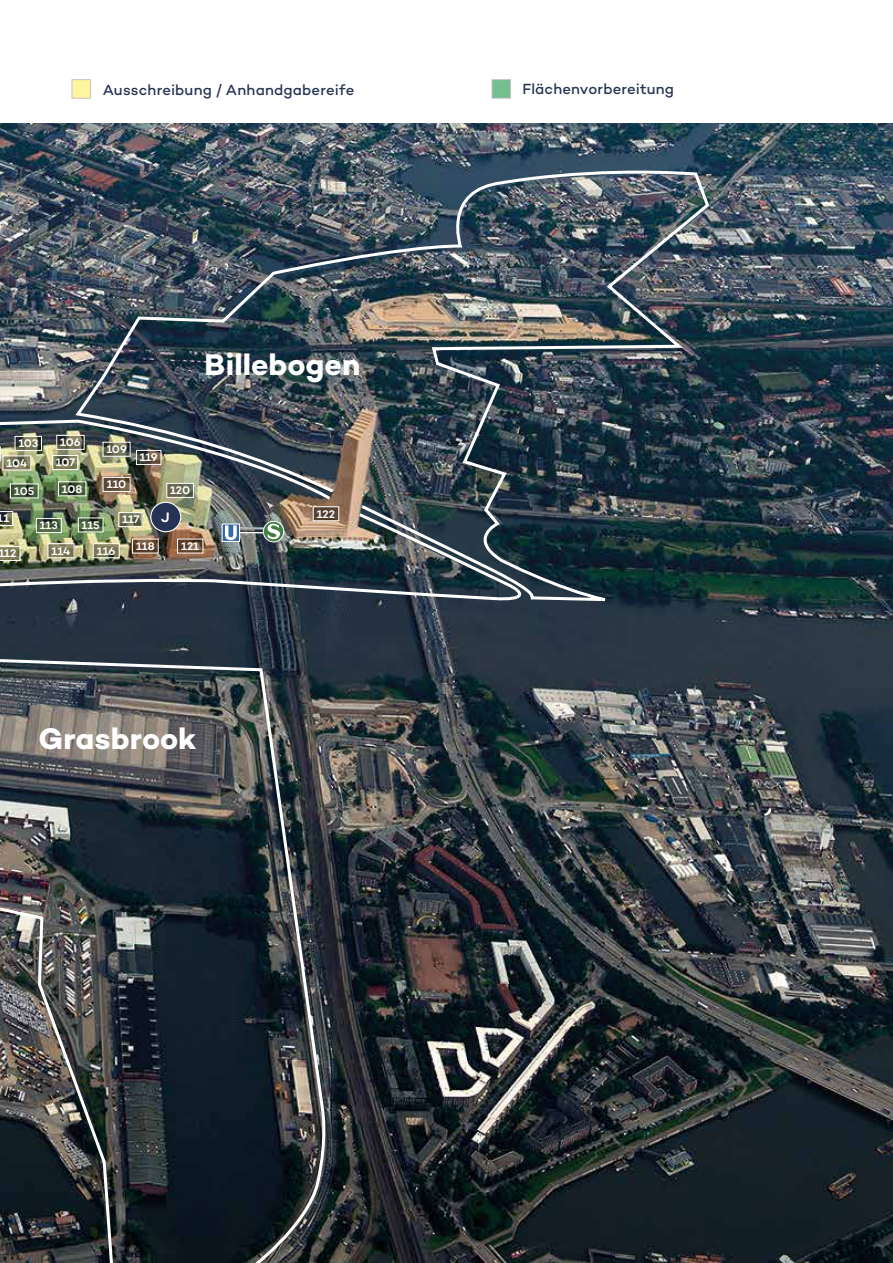
<style>
.page{position:relative;width:893px;height:1263px;background:#fff}
.page>*{position:absolute;margin:0;border:0;box-sizing:border-box;transform-origin:0 0}
.t1{font:700 30.3px "Campton";color:#fff}
.t2{font:500 15px "Campton";letter-spacing:.01em;color:#253455}
.t3{font:600 11.25px "Campton";color:#fff}
</style>
<div class="page">
<svg style="left:71px;top:79px;width:20px;height:20px"></svg>
<svg style="left:491px;top:79px;width:20px;height:20px"></svg>
<img style="left:0;top:124px;width:893px;height:1139px">
<svg style="left:763px;top:806px;width:10px;height:13px"></svg>
<img style="left:73px;top:167px;width:638px;height:436px">
<img style="left:0;top:741px;width:331px;height:522px">
<img style="left:0;top:363px;width:334px;height:139px">
<img style="left:0;top:511px;width:528px;height:230px">
<svg style="left:161px;top:512px;width:8px;height:10px"></svg>
<h2 class="t2" style="left:103px;top:80px;width:253px">Ausschreibung / Anhandgabereife</h2>
<h2 class="t2" style="left:522px;top:79px;width:153px">Flächenvorbereitung</h2>
<h1 class="t1" style="left:205px;top:345px;width:157px">Billebogen</h1>
<p class="t3" style="left:18px;top:436px;width:21px">103</p>
<p class="t3" style="left:60px;top:435px;width:22px">106</p>
<p class="t3" style="left:7px;top:456px;width:22px">104</p>
<p class="t3" style="left:14px;top:484px;width:22px">105</p>
<p class="t3" style="left:56px;top:455px;width:21px">107</p>
<p class="t3" style="left:62px;top:482px;width:22px">108</p>
<p class="t3" style="left:106px;top:442px;width:22px">109</p>
<p class="t3" style="left:107px;top:477px;width:21px">110</p>
<p class="t3" style="left:140px;top:450px;width:19px">119</p>
<p class="t3" style="left:-2px;top:511px;width:13px">11</p>
<p class="t3" style="left:-2px;top:546px;width:19px">112</p>
<p class="t3" style="left:52px;top:543px;width:20px">114</p>
<p class="t3" style="left:122px;top:512px;width:19px">117</p>
<p class="t3" style="left:40px;top:518px;width:20px">113</p>
<p class="t3" style="left:82px;top:518px;width:20px">115</p>
<p class="t3" style="left:97px;top:543px;width:20px">116</p>
<p class="t3" style="left:136px;top:539px;width:20px">118</p>
<p class="t3" style="left:170px;top:483px;width:22px">120</p>
<p class="t3" style="left:181px;top:539px;width:19px">121</p>
<p class="t3" style="left:317px;top:507px;width:20px">122</p>
<h1 class="t1" style="left:38px;top:719px;width:160px">Grasbrook</h1>
</div>
